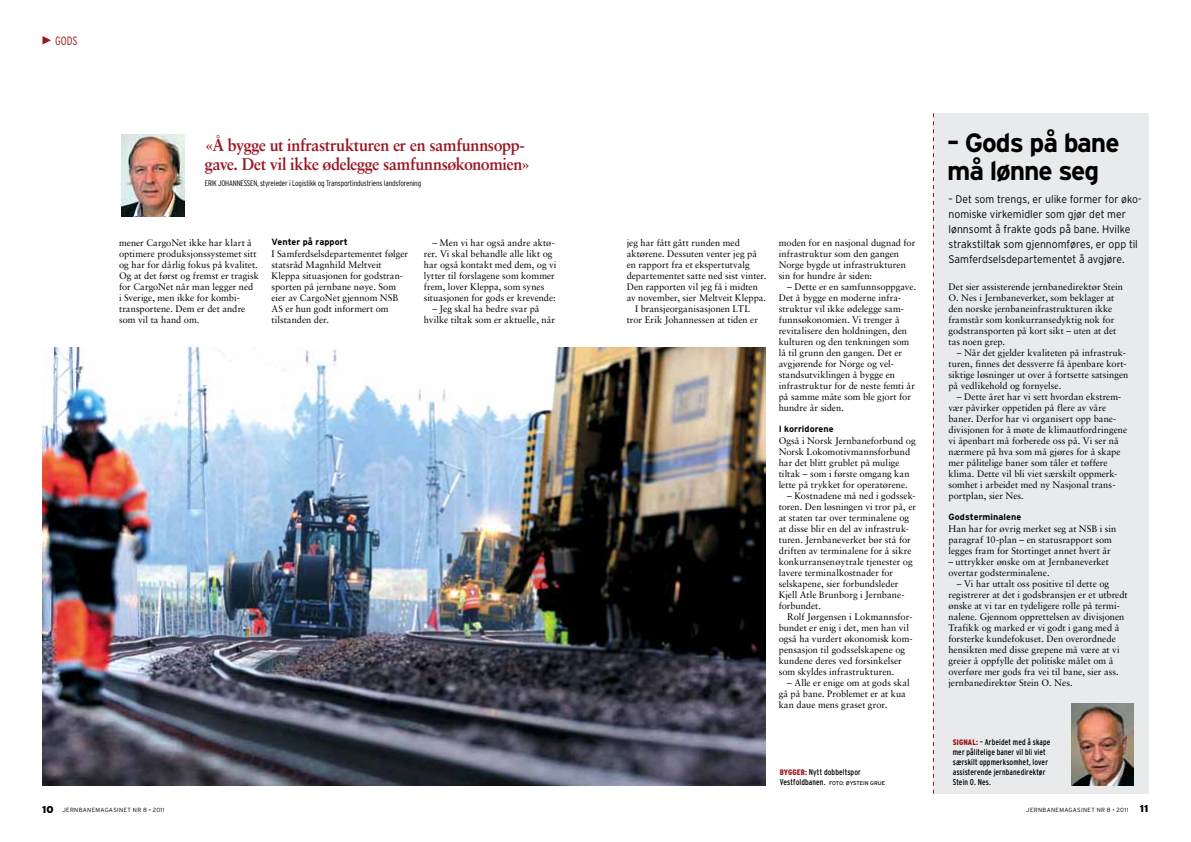
<style>
.page{position:relative;width:1191px;height:842px;background:#fff}
.page>*{position:absolute;margin:0;border:0;box-sizing:border-box;transform-origin:0 0}
.t1{font:700 26.5px/28.4px "Interstate";letter-spacing:-.04em;color:#000}
.t2{font:700 17px/19px "Sabon";letter-spacing:-.02em;color:#991620;scale:.95 1}
.t3{font:300 condensed 12px "Interstate";color:#991620}
.t4{font:300 11px/15px "Interstate";color:#000;scale:.95 1}
.t5{font:9.5px/11px "Sabon";color:#000}
.t6{font:700 9px "Interstate";letter-spacing:.005em;color:#000}
.t7{font:condensed 8.5px/10px "Interstate";letter-spacing:.01em;color:#000;scale:.95 1}
.t8{font:300 condensed 8px "Interstate";letter-spacing:-.02em;color:#000}
.t9{font:300 6px "Interstate";letter-spacing:.055em;color:#000}
.t10{font:5.5px "Interstate";letter-spacing:-.005em;color:#000}
.s1{font-weight:900;font-size:8px;color:#991620}
.s2{font-stretch:condensed;font-size:8.5px}
.s3{font-weight:900;font-size:10px}
</style>
<div class="page">
<div style="left:933px;top:113px;width:215px;height:681px;background:#e8eaeb"></div>
<svg style="left:43px;top:36px;width:8px;height:9px"></svg>
<img style="left:43px;top:348px;width:722px;height:437px">
<img style="left:1071px;top:703px;width:62px;height:82px">
<img style="left:121px;top:134px;width:64px;height:82px">
<svg style="left:933px;top:113px;width:1px;height:681px"></svg>
<p class="t3" style="left:55px;top:34px;width:24px">Gods</p>
<h2 class="t2" style="left:205px;top:135px;width:344px">«Å bygge ut infrastrukturen er en samfunnsopp&shy;gave. Det vil ikke ødelegge samfunnsøkonomien»</h2>
<p class="t8" style="left:205px;top:179px;width:218px">ERIK JOHANNESSEN, styreleder i Logistikk og Transportindustriens landsforening</p>
<p class="t5" style="left:119px;top:237px;width:141px">mener CargoNet ikke har klart å optimere produksjonssystemet sitt og har for dårlig fokus på kvalitet.<br>Og at det først og fremst er tragisk for CargoNet når man legger ned<br>i Sverige, men ikke for kombi&shy;transportene. Dem er det andre som vil ta hand om.</p>
<p class="t6" style="left:271px;top:237px;width:78px">Venter på rapport</p>
<p class="t5" style="left:271px;top:248px;width:138px">I Samferdselsdepartementet følger statsråd Magnhild Meltveit<br>Kleppa situasjonen for godstran&shy;sporten på jernbane nøye. Som eier av CargoNet gjennom NSB<br>AS er hun godt informert om tilstanden der.</p>
<p class="t5" style="left:424px;top:237px;width:134px;text-indent:9px">– Men vi har også andre aktø&shy;rer. Vi skal behandle alle likt og har også kontakt med dem, og vi lytter til forslagene som kommer frem, lover Kleppa, som synes situasjonen for gods er krevende:</p>
<p class="t5" style="left:424px;top:303px;width:133px;text-indent:9px">– Jeg skal ha bedre svar på hvilke tiltak som er aktuelle, når</p>
<p class="t5" style="left:626px;top:237px;width:115px">jeg har fått gått runden med</p>
<p class="t5" style="left:626px;top:248px;width:132px">aktørene. Dessuten venter jeg på</p>
<p class="t5" style="left:626px;top:259px;width:124px">en rapport fra et ekspertutvalg</p>
<p class="t5" style="left:626px;top:270px;width:141px">departementet satte ned sist vinter.</p>
<p class="t5" style="left:626px;top:281px;width:133px">Den rapporten vil jeg få i midten</p>
<p class="t5" style="left:626px;top:292px;width:141px">av november, sier Meltveit Kleppa.</p>
<p class="t5" style="left:635px;top:303px;width:116px">I bransjeorganisasjonen LTL</p>
<p class="t5" style="left:626px;top:314px;width:133px">tror Erik Johannessen at tiden er</p>
<p class="t5" style="left:778px;top:237px;width:138px">moden for en nasjonal dugnad for infrastruktur som den gangen<br>Norge bygde ut infrastrukturen sin for hundre år siden:</p>
<p class="t5" style="left:778px;top:281px;width:139px;text-indent:8px">– Dette er en samfunnsoppgave.<br>Det å bygge en moderne infra&shy;struktur vil ikke ødelegge sam&shy;funnsøkonomien. Vi trenger å revitalisere den holdningen, den kulturen og den tenkningen som lå til grunn den gangen. Det er avgjørende for Norge og vel&shy;standsutviklingen å bygge en infrastruktur for de neste femti år på samme måte som ble gjort for hundre år siden.</p>
<p class="t6" style="left:778px;top:424px;width:56px">I korridorene</p>
<p class="t5" style="left:778px;top:435px;width:138px">Også i Norsk Jernbaneforbund og<br>Norsk Lokomotivmannsforbund har det blitt grublet på mulige tiltak – som i første omgang kan lette på trykket for operatørene.</p>
<p class="t5" style="left:778px;top:490px;width:139px;text-indent:8px">– Kostnadene må ned i godssek&shy;toren. Den løsningen vi tror på, er at staten tar over terminalene og at disse blir en del av infrastruk&shy;turen. Jernbaneverket bør stå for driften av terminalene for å sikre konkurransenøytrale tjenester og lavere terminalkostnader for selskapene, sier forbundsleder<br>Kjell Atle Brunborg i Jernbane&shy;forbundet.</p>
<p class="t5" style="left:778px;top:611px;width:135px;text-indent:8px">Rolf Jørgensen i Lokmannsfor&shy;bundet er enig i det, men han vil også ha vurdert økonomisk kom&shy;pensasjon til godsselskapene og kundene deres ved forsinkelser som skyldes infrastrukturen.</p>
<p class="t5" style="left:778px;top:677px;width:132px;text-indent:8px">– Alle er enige om at gods skal gå på bane. Problemet er at kua kan daue mens graset gror.</p>
<p class="t7" style="left:780px;top:767px;width:87px"><span class="s1">BYGGER:</span> Nytt dobbeltspor</p>
<p class="t10" style="left:780px;top:780px;width:107px"><span class="s2">Vestfoldbanen.</span> FOTO: ØYSTEIN GRUE</p>
<h1 class="t1" style="left:947px;top:128px;width:174px">– Gods på bane må lønne seg</h1>
<p class="t4" style="left:948px;top:191px;width:205px">– Det som trengs, er ulike former for øko&shy;nomiske virkemidler som gjør det mer lønnsomt å frakte gods på bane. Hvilke strakstiltak som gjennomføres, er opp til Samferdselsdepartementet å avgjøre.</p>
<p class="t5" style="left:948px;top:281px;width:176px">Det sier assisterende jernbanedirektør Stein O. Nes i Jernbaneverket, som beklager at den norske jernbaneinfrastrukturen ikke framstår som konkurransedyktig nok for godstransporten på kort sikt – uten at det tas noen grep.</p>
<p class="t5" style="left:948px;top:347px;width:181px;text-indent:9px">– Når det gjelder kvaliteten på infrastruk&shy;turen, finnes det dessverre få åpenbare kort&shy;siktige løsninger ut over å fortsette satsingen på vedlikehold og fornyelse.</p>
<p class="t5" style="left:948px;top:391px;width:180px;text-indent:9px">– Dette året har vi sett hvordan ekstrem&shy;vær påvirker oppetiden på flere av våre baner. Derfor har vi organisert opp bane&shy;divisjonen for å møte de klimautfordringene vi åpenbart må forberede oss på. Vi ser nå nærmere på hva som må gjøres for å skape mer pålitelige baner som tåler et tøffere klima. Dette vil bli viet særskilt oppmerk&shy;somhet i arbeidet med ny Nasjonal trans&shy;portplan, sier Nes.</p>
<p class="t6" style="left:948px;top:512px;width:74px">Godsterminalene</p>
<p class="t5" style="left:948px;top:523px;width:169px">Han har for øvrig merket seg at NSB i sin paragraf 10-plan – en statusrapport som legges fram for Stortinget annet hvert år</p>
<p class="t5" style="left:948px;top:556px;width:162px">– uttrykker ønske om at Jernbaneverket overtar godsterminalene.</p>
<p class="t5" style="left:948px;top:578px;width:181px;text-indent:9px">– Vi har uttalt oss positive til dette og registrerer at det i godsbransjen er et utbredt ønske at vi tar en tydeligere rolle på termi&shy;nalene. Gjennom opprettelsen av divisjonen Trafikk og marked er vi godt i gang med å forsterke kundefokuset. Den overordnede hensikten med disse grepene må være at vi greier å oppfylle det politiske målet om å overføre mer gods fra vei til bane, sier ass. jernbanedirektør Stein O. Nes.</p>
<p class="t7" style="left:952px;top:737px;width:104px"><span class="s1">SIGNAL:</span> – Arbeidet med å skape mer pålitelige baner vil bli viet særskilt oppmerksomhet, lover assisterende jernbanedirektør<br>Stein O. Nes.</p>
<p class="t9" style="left:42px;top:807px;width:124px"><span class="s3">10</span> jernbanemagasinet NR 8 • 2011</p>
<p class="t9" style="left:1026px;top:807px;width:124px">jernbanemagasinet NR 8 • 2011 <span class="s3">11</span></p>
</div>
